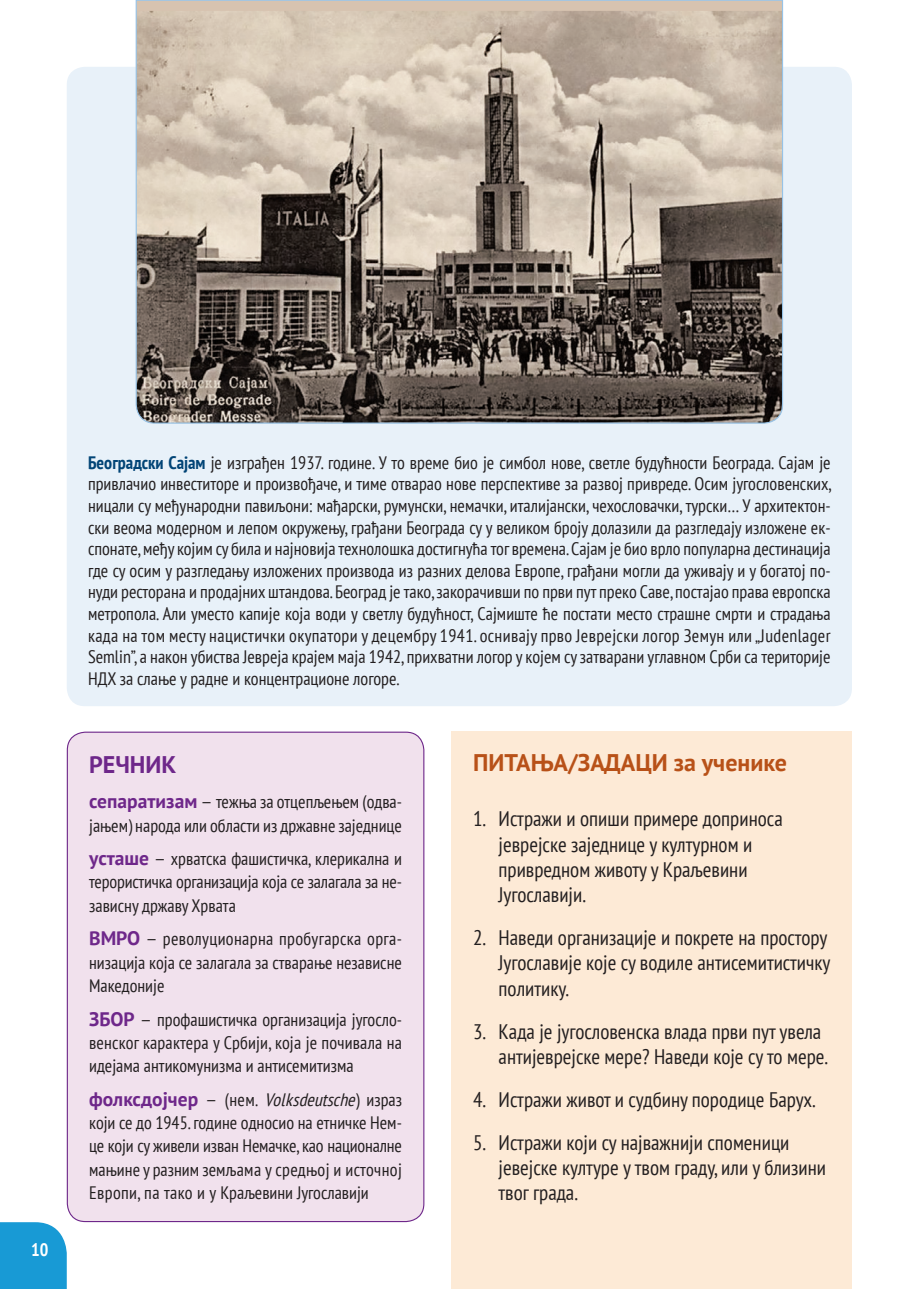
<style>
.page{position:relative;width:906px;height:1289px;background:#fff}
.page>*{position:absolute;margin:0;border:0;box-sizing:border-box;transform-origin:0 0}
.t1{font:700 24px "PT Sans";color:#b85118}
.t2{font:700 24px "PT Sans";color:#6e278a}
.t3{font:condensed 21px/25.2px "PT Sans";color:#231f20}
.t4{font:condensed 18px/21.6px "PT Sans";color:#231f20;text-align:justify}
.t5{font:condensed 18px/23.2px "PT Sans";color:#231f20;text-align:justify;scale:1.3 1}
.t6{font:700 condensed 18px "PT Sans";color:#fff}
.s1{font-weight:700;color:#014476}
.s2{font-weight:700;font-stretch:normal;font-size:19.5px;color:#6e278a}
.s3{font-style:italic}
</style>
<div class="page">
<div style="left:0;top:1222px;width:67px;height:66px;background:#189ad5"></div>
<div style="left:67px;top:67px;width:785px;height:639px;background:#e8f1f9;border-radius:18px"></div>
<div style="left:67px;top:732px;width:357px;height:489px;background:#f1e1ed;border-radius:18px"></div>
<div style="left:452px;top:731px;width:400px;height:557px;background:#fdead6"></div>
<svg style="left:135px;top:0;width:648px;height:424px;background:#988c80"></svg>
<p class="t6" style="left:31px;top:1237px;width:19px">10</p>
<p class="t4" style="left:88px;top:451px;width:745px"><span class="s1">Београдски-Сајам</span> је изграђен 1937. године. У то време био је симбол нове, светле будућности Београда. Сајам је привлачио инвеститоре и произвођаче, и тиме отварао нове перспективе за развој привреде. Осим југословенских, ницали су међународни павиљони: мађарски, румунски, немачки, италијан ски, чехословачки, турски… У архитектон&shy;ски веома модерном и лепом окру жењу, грађани Београда су у великом броју долазили да разгледају изложене ек&shy;спонате, међу којим су била и најновија технолошка достигнућа тог време на. Сајам је био врло популарна дестинација где су осим у разгледању изло жених производа из разних делова Европе, грађани могли да уживају и у бо гатој по&shy;нуди ресторана и продајних штандова. Београд је тако, закорачивши по први пут преко Саве, постајао права европска метропола. Али уместо капије која води у светлу будућност, Сајмиште ће постати место страшне смрти и страдања када на том месту нацистички окупатори у децембру 1941. оснивају прво Јеврејски логор Земун или „Judenlager Semlin”, а након убиства Јевреја крајем маја 1942, прихватни логор у којем су затварани углавном Срби са територије НДХ за слање у радне и концентрационе логоре.</p>
<h1 class="t2" style="left:89px;top:748px;width:89px">РЕЧНИК</h1>
<p class="t5" style="left:89px;top:789px;width:242px"><span class="s2">сепаратизам</span> – тежња за отцепљењем (одва&shy;јањем) народа или области из државне заједнице</p>
<p class="t5" style="left:89px;top:846px;width:242px"><span class="s2">усташе</span> – хрватска фашистичка, клерикална и терористичка организација која се залагала за не&shy;зависну државу Хрвата</p>
<p class="t5" style="left:89px;top:926px;width:242px"><span class="s2">ВМРО</span> – револуционарна пробугарска орга&shy;низација која се залагала за стварање независне Македоније</p>
<p class="t5" style="left:89px;top:1007px;width:242px"><span class="s2">ЗБОР</span> – профашистичка организација југосло&shy;венског карактера у Србији, која је почивала на идејама антикомунизма и антисемитизма</p>
<p class="t5" style="left:89px;top:1087px;width:242px"><span class="s2">фолксдојчер</span> – (нем. <span class="s3">Volksdeutsche</span>) израз који се до 1945. године односио на етничке Нем&shy;це који су живели изван Немачке, као националне мањине у разним зем љама у средњој и источној Европи, па тако и у Краљевини Југославији</p>
<h1 class="t1" style="left:473px;top:747px;width:315px">ПИТАЊА/ЗАДАЦИ за ученике</h1>
<p class="t3" style="left:498px;top:806px;width:286px;text-indent:-26px">1. Истражи и опиши примере доприноса јеврејске заједнице у културном и привредном животу у Краљевини<br>Југославији.</p>
<p class="t3" style="left:498px;top:924px;width:333px;text-indent:-26px">2. Наведи организације и покрете на простору<br>Југославије које су водиле антисемитистичку по литику.</p>
<p class="t3" style="left:498px;top:1018px;width:331px;text-indent:-26px">3. Када је југословенска влада први пут увела антијеврејске мере? Наведи које су то мере.</p>
<p class="t3" style="left:473px;top:1086px;width:344px">4. Истражи живот и судбину породице Барух.</p>
<p class="t3" style="left:498px;top:1129px;width:329px;text-indent:-26px">5. Истражи који су најважнији споменици јевеј ске културе у твом граду, или у близини твог града.</p>
</div>
